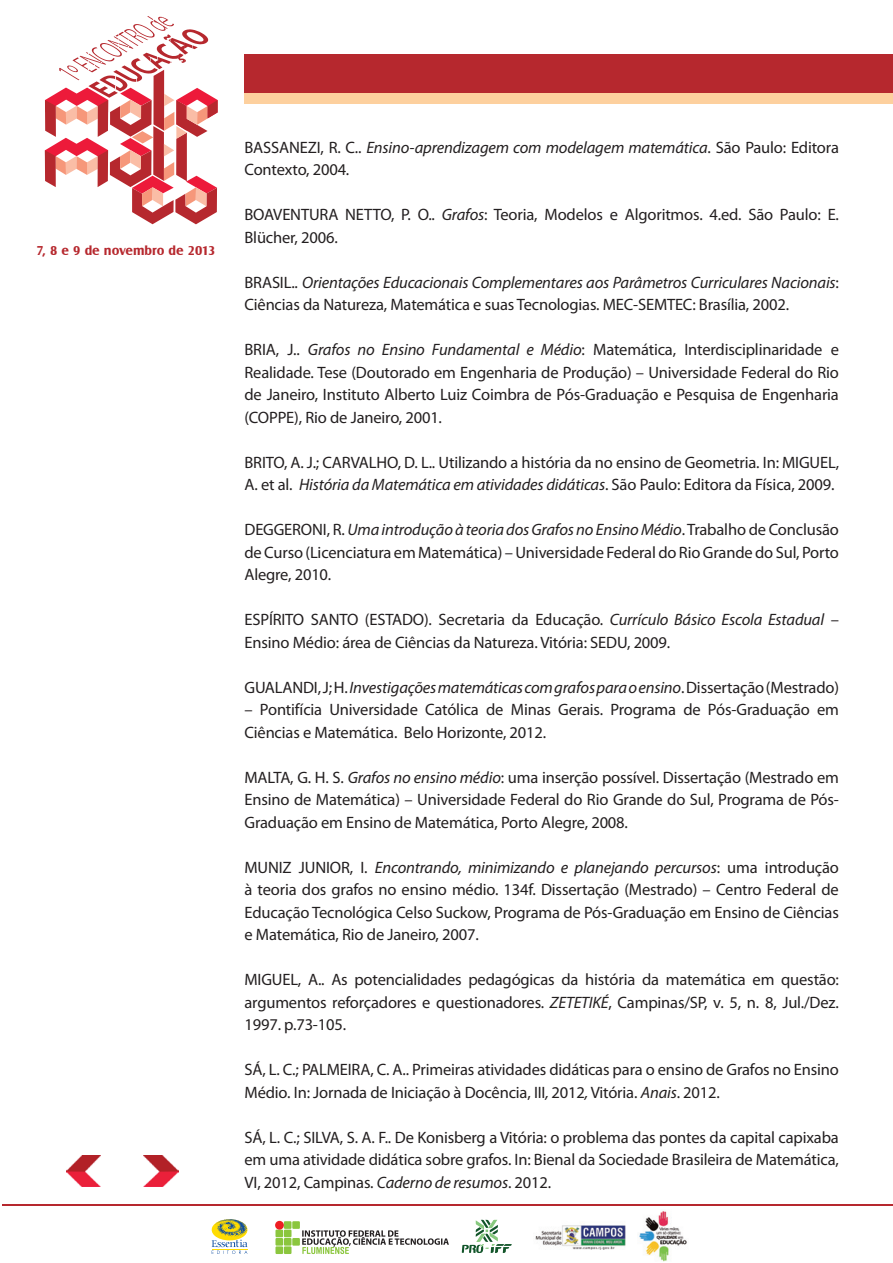
<style>
.page{position:relative;width:893px;height:1263px;background:#fff}
.page>*{position:absolute;margin:0;border:0;box-sizing:border-box;transform-origin:0 0}
.t1{font:16.5px/22.5px "Myriad Pro";letter-spacing:-.01em;color:#231f20}
.t2{font:italic 16.5px "Myriad Pro";letter-spacing:-.01em;color:#231f20}
.t3{font:700 13.35px "Castle T";color:#b6282e}
.s1{font-style:italic}
.s2{font-style:normal}
</style>
<div class="page">
<hr style="left:2px;top:1204px;width:891px;height:2px;background:#b6282e">
<div style="left:245px;top:55px;width:648px;height:38px;background:#b6282e"></div>
<div style="left:245px;top:93px;width:648px;height:10px;background:#fdd09e"></div>
<svg style="left:45px;top:16px;width:173px;height:208px"></svg>
<svg style="left:211px;top:1219px;width:37px;height:35px"></svg>
<img style="left:535px;top:1211px;width:152px;height:51px">
<svg style="left:462px;top:1220px;width:50px;height:33px"></svg>
<div style="left:275px;top:1229px;width:8px;height:8px;background:#8bc63e"></div>
<div style="left:275px;top:1238px;width:8px;height:7px;background:#8bc63e"></div>
<div style="left:275px;top:1246px;width:8px;height:8px;background:#8bc63e"></div>
<div style="left:275px;top:1221px;width:9px;height:8px;background:#ee1d23;border-radius:50%"></div>
<div style="left:284px;top:1221px;width:7px;height:8px;background:#8bc63e"></div>
<div style="left:284px;top:1229px;width:7px;height:8px;background:#8bc63e"></div>
<div style="left:284px;top:1238px;width:7px;height:7px;background:#8bc63e"></div>
<div style="left:292px;top:1238px;width:8px;height:7px;background:#8bc63e"></div>
<div style="left:284px;top:1246px;width:7px;height:8px;background:#8bc63e"></div>
<div style="left:292px;top:1221px;width:8px;height:8px;background:#8bc63e"></div>
<svg style="left:302px;top:1230px;width:147px;height:24px"></svg>
<img style="left:144px;top:1156px;width:34px;height:30px">
<img style="left:66px;top:1156px;width:35px;height:30px">
<p class="t3" style="left:36px;top:242px;width:181px">7, 8 e 9 de novembro de 2013</p>
<p class="t1" style="left:244px;top:136px;width:596px">BASSANEZI, R. C.. <span class="s1">Ensino-aprendizagem com modelagem matemática</span>. São Paulo: Editora<br>Contexto, 2004.</p>
<p class="t1" style="left:244px;top:203px;width:596px">BOAVENTURA NETTO, P. O.. <span class="s1">Grafos</span>: Teoria, Modelos e Algoritmos. 4.ed. São Paulo: E.<br>Blücher, 2006.</p>
<p class="t1" style="left:244px;top:271px;width:596px">BRASIL.. <span class="s1">Orientações Educacionais Complementares aos Parâmetros Curriculares Nacionais</span>:<br>Ciências da Natureza, Matemática e suas Tecnologias. MEC-SEMTEC: Brasília, 2002.</p>
<p class="t1" style="left:244px;top:338px;width:596px;text-align:justify">BRIA, J.. <span class="s1">Grafos no Ensino Fundamental e Médio</span>: Matemática, Interdisciplinaridade e Realidade. Tese (Doutorado em Engenharia de Produção) – Universidade Federal do Rio de Janeiro, Instituto Alberto Luiz Coimbra de Pós-Graduação e Pesquisa de Engenharia (COPPE), Rio de Janeiro, 2001.</p>
<p class="t1" style="left:244px;top:451px;width:596px">BRITO, A. J.; CARVALHO, D. L.. Utilizando a história da no ensino de Geometria. In: MIGUEL,<br>A. et al. <span class="s1">História da Matemática em atividades didáticas</span>. São Paulo: Editora da Física, 2009.</p>
<p class="t1" style="left:244px;top:518px;width:596px;text-align:justify">DEGGERONI, R. <span class="s1">Uma introdução à teoria dos Grafos no Ensino Médio</span>. Trabalho de Conclusão de Curso (Licenciatura em Matemática) – Universidade Federal do Rio Grande do Sul, Porto Alegre, 2010.</p>
<p class="t1" style="left:244px;top:608px;width:596px">ESPÍRITO SANTO (ESTADO). Secretaria da Educação. <span class="s1">Currículo Básico Escola Estadual</span> –<br>Ensino Médio: área de Ciências da Natureza. Vitória: SEDU, 2009.</p>
<p class="t2" style="left:244px;top:677px;width:596px"><span class="s2">GUALANDI, J; H.</span> Investigações matemáticas com grafos para o ensino<span class="s2">. Dissertação (Mestrado)</span></p>
<p class="t1" style="left:244px;top:698px;width:596px">– Pontifícia Universidade Católica de Minas Gerais. Programa de Pós-Graduação em<br>Ciências e Matemática. Belo Horizonte, 2012.</p>
<p class="t1" style="left:244px;top:766px;width:596px;text-align:justify">MALTA, G. H. S. <span class="s1">Grafos no ensino médio</span>: uma inserção possível. Dissertação (Mestrado em Ensino de Matemática) – Universidade Federal do Rio Grande do Sul, Programa de Pós-Graduação em Ensino de Matemática, Porto Alegre, 2008.</p>
<p class="t1" style="left:244px;top:856px;width:596px;text-align:justify">MUNIZ JUNIOR, I. <span class="s1">Encontrando, minimizando e planejando percursos</span>: uma introdução à teoria dos grafos no ensino médio. 134f. Dissertação (Mestrado) – Centro Federal de Educação Tecnológica Celso Suckow, Programa de Pós-Graduação em Ensino de Ciências e Matemática, Rio de Janeiro, 2007.</p>
<p class="t1" style="left:244px;top:968px;width:596px;text-align:justify">MIGUEL, A.. As potencialidades pedagógicas da história da matemática em questão: argumentos reforçadores e questionadores. <span class="s1">ZETETIKÉ</span>, Campinas/SP, v. 5, n. 8, Jul./Dez.<br>1997. p.73-105.</p>
<p class="t1" style="left:244px;top:1058px;width:596px">SÁ, L. C.; PALMEIRA, C. A.. Primeiras atividades didáticas para o ensino de Grafos no Ensino<br>Médio. In: Jornada de Iniciação à Docência, III<span class="s1">,</span> 2012<span class="s1">,</span> Vitória. <span class="s1">Anais</span>. 2012.</p>
<p class="t1" style="left:244px;top:1126px;width:596px;text-align:justify">SÁ, L. C.; SILVA, S. A. F.. De Konisberg a Vitória: o problema das pontes da capital capixaba em uma atividade didática sobre grafos. In: Bienal da Sociedade Brasileira de Matemática, VI, 2012, Campinas. <span class="s1">Caderno de resumos</span>. 2012.</p>
</div>
